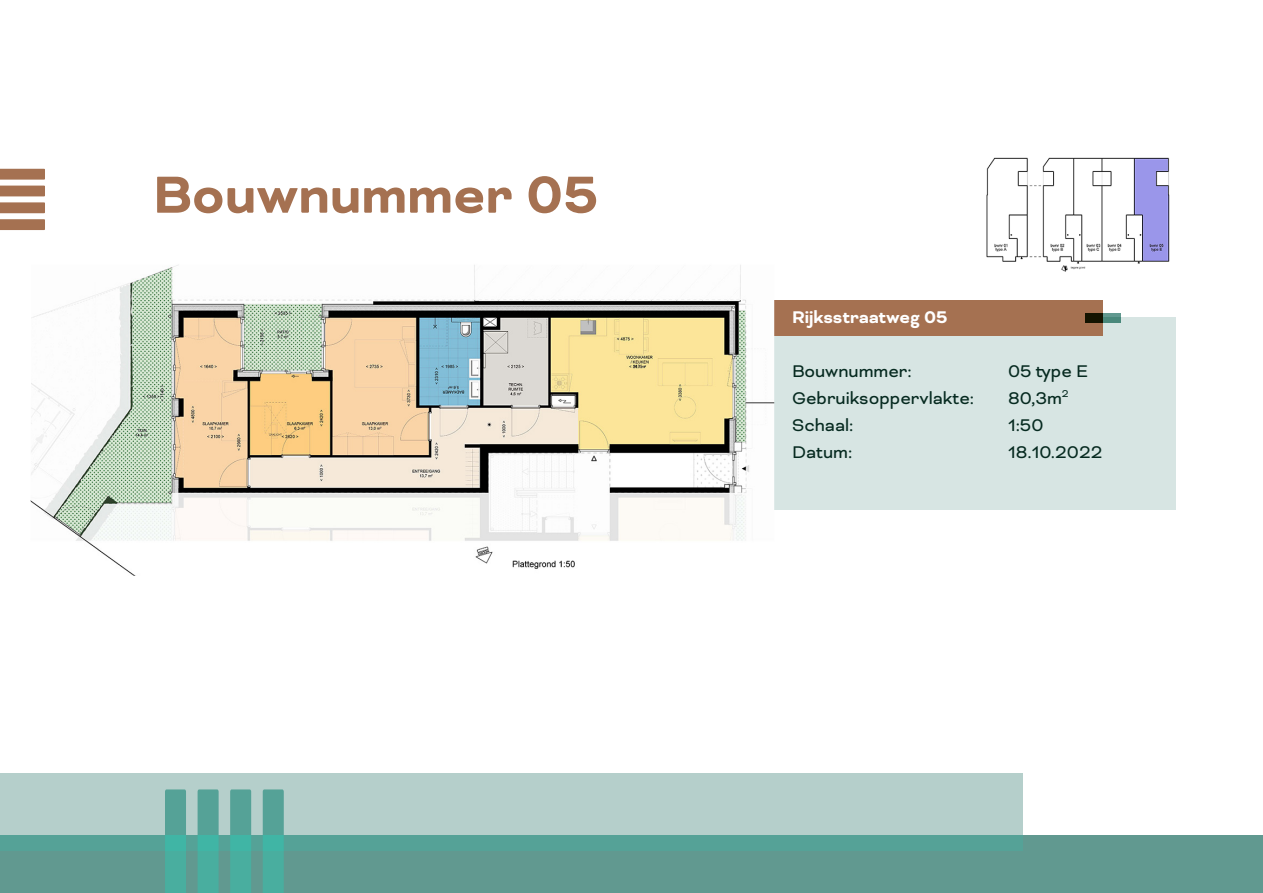
<style>
.page{position:relative;width:1263px;height:893px;background:#fff}
.page>*{position:absolute;margin:0;border:0;box-sizing:border-box;transform-origin:0 0}
.t1{font:700 60px "Bicyclette";color:#a57151}
.t2{font:19.5px "Bicyclette";color:#062a20}
.t3{font:700 19.5px "Bicyclette";color:#fff}
</style>
<div class="page">
<div style="left:351px;top:318px;width:824px;height:192px;background:#d7e5e3"></div>
<div style="left:763px;top:300px;width:339px;height:36px;background:#a57151"></div>
<svg style="left:0;top:186px;width:45px;height:10px"></svg>
<svg style="left:0;top:169px;width:45px;height:11px"></svg>
<svg style="left:0;top:219px;width:45px;height:11px"></svg>
<svg style="left:0;top:202px;width:45px;height:11px"></svg>
<div style="left:0;top:835px;width:1263px;height:58px;background:#619990"></div>
<img style="left:30px;top:265px;width:744px;height:311px">
<img style="left:986px;top:157px;width:184px;height:115px">
<svg style="left:0;top:774px;width:1023px;height:77px;fill:#b5cfcb"></svg>
<svg style="left:1085px;top:313px;width:35px;height:9px"></svg>
<svg style="left:230px;top:789px;width:21px;height:104px;background:#4daa9c"></svg>
<svg style="left:263px;top:789px;width:21px;height:104px;background:#4daa9c"></svg>
<svg style="left:165px;top:789px;width:21px;height:104px;background:#4da99c"></svg>
<svg style="left:198px;top:789px;width:21px;height:104px;background:#4eaa9c"></svg>
<p class="t1" style="left:153px;top:160px;width:447px">Bouwnummer 05</p>
<p class="t3" style="left:792px;top:305px;width:157px">Rijksstraatweg 05</p>
<p class="t2" style="left:792px;top:359px;width:121px">Bouwnummer:</p>
<p class="t2" style="left:1008px;top:359px;width:82px">05 type E</p>
<p class="t2" style="left:792px;top:386px;width:184px">Gebruiksoppervlakte:</p>
<p class="t2" style="left:1008px;top:386px;width:62px">80,3m<sup>2</sup></p>
<p class="t2" style="left:792px;top:413px;width:63px">Schaal:</p>
<p class="t2" style="left:1008px;top:413px;width:37px">1:50</p>
<p class="t2" style="left:792px;top:440px;width:62px">Datum:</p>
<p class="t2" style="left:1008px;top:440px;width:96px">18.10.2022</p>
</div>
